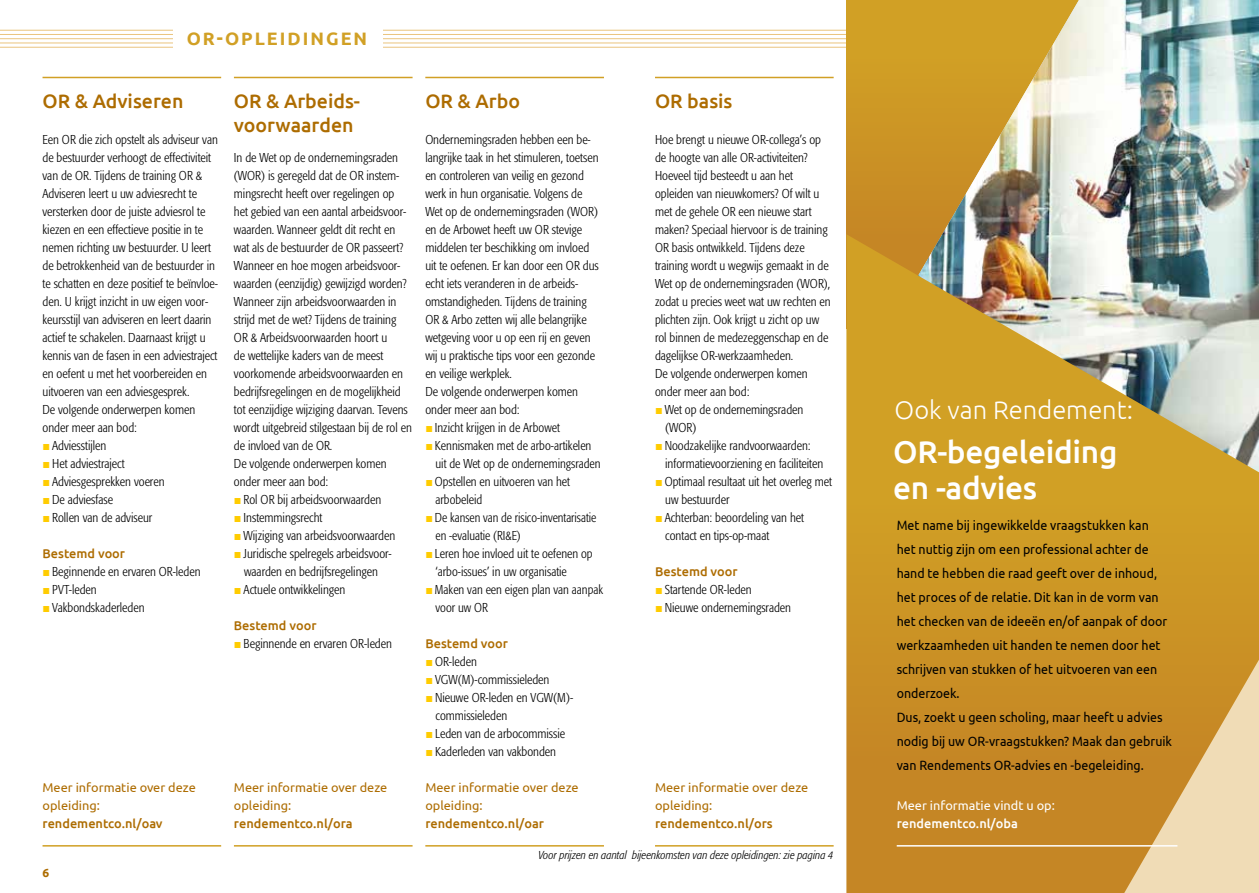
<style>
.page{position:relative;width:1259px;height:893px;background:#fff}
.page>*{position:absolute;margin:0;border:0;box-sizing:border-box;transform-origin:0 0}
.t1{font:500 31.5px/36px "Ubuntu";letter-spacing:-.01em;color:#fff}
.t2{font:300 25.5px "Ubuntu";color:#fff}
.t3{font:500 19.5px/24px "Ubuntu";color:#ad6c00}
.t4{font:700 18px "Ubuntu";letter-spacing:.11em;color:#d1a025}
.t5{font:13.5px/24px "Ubuntu";color:#000;scale:.92 1}
.t6{font:300 condensed 12.75px/18px "Formata";color:#000}
.t7{font:12.75px/18px "Ubuntu";color:#ad6c00}
.t8{font:500 12.75px "Ubuntu";color:#ad6c00}
.t9{font:12.75px "Ubuntu";color:#fff}
.t10{font:500 12.75px "Ubuntu";color:#fff}
.t11{font:700 12px "Ubuntu";color:#ad6c00}
.t12{font:italic 300 condensed 11.4px "Formata";color:#000}
.s1{font-family:"Arial GEO";font-weight:400;font-stretch:normal;color:#fc0}
</style>
<div class="page">
<hr style="left:0;top:30px;width:1259px;height:1px;background:#eac47d">
<hr style="left:0;top:34px;width:1259px;height:1px;background:#eac47d">
<hr style="left:0;top:38px;width:1259px;height:1px;background:#eac47d">
<hr style="left:0;top:43px;width:1259px;height:1px;background:#eac47d">
<hr style="left:0;top:47px;width:1259px;height:1px;background:#eac47d">
<div style="left:173px;top:21px;width:210px;height:35px;background:#fff"></div>
<hr style="left:43px;top:77px;width:178px;height:1px;background:#d1a025">
<hr style="left:43px;top:845px;width:178px;height:2px;background:#d1a025">
<hr style="left:655px;top:77px;width:178px;height:1px;background:#d1a025">
<hr style="left:655px;top:845px;width:178px;height:2px;background:#d1a025">
<hr style="left:234px;top:77px;width:178px;height:1px;background:#d1a025">
<hr style="left:234px;top:845px;width:178px;height:2px;background:#d1a025">
<hr style="left:425px;top:77px;width:179px;height:1px;background:#d1a025">
<hr style="left:425px;top:845px;width:179px;height:2px;background:#d1a025">
<svg style="left:846px;top:0;width:11px;height:234px;background:#cc9625"></svg>
<img style="left:862px;top:0;width:397px;height:234px">
<svg style="left:846px;top:234px;width:413px;height:659px;background:#c99f46"></svg>
<hr style="left:896px;top:845px;width:281px;height:2px;background:#fff">
<h3 class="t4" style="left:187px;top:28px;width:182px">OR-OPLEIDINGEN</h3>
<h3 class="t3" style="left:43px;top:88px;width:142px">OR &amp; Adviseren</h3>
<p class="t6" style="left:43px;top:131px;width:177px">Een OR die zich opstelt als adviseur van de bestuurder verhoogt de effectiviteit van de OR. Tijdens de training OR &amp; Adviseren leert u uw adviesrecht te versterken door de juiste adviesrol te kiezen en een effectieve positie in te nemen richting uw bestuurder. U leert de betrokkenheid van de bestuurder in te schatten en deze positief te beïnvloe&shy;den. U krijgt inzicht in uw eigen voor&shy;keursstijl van adviseren en leert daarin actief te schakelen. Daarnaast krijgt u kennis van de fasen in een adviestraject en oefent u met het voorbereiden en uitvoeren van een adviesgesprek.<br>De volgende onderwerpen komen onder meer aan bod:</p>
<p class="t6" style="left:43px;top:437px;width:65px"><span class="s1">■</span> Adviesstijlen</p>
<p class="t6" style="left:43px;top:455px;width:84px"><span class="s1">■</span> Het adviestraject</p>
<p class="t6" style="left:43px;top:473px;width:124px"><span class="s1">■</span> Adviesgesprekken voeren</p>
<p class="t6" style="left:43px;top:491px;width:72px"><span class="s1">■</span> De adviesfase</p>
<p class="t6" style="left:43px;top:509px;width:111px"><span class="s1">■</span> Rollen van de adviseur</p>
<p class="t8" style="left:43px;top:545px;width:84px">Bestemd voor</p>
<p class="t6" style="left:43px;top:563px;width:160px"><span class="s1">■</span> Beginnende en ervaren OR-leden</p>
<p class="t6" style="left:43px;top:581px;width:56px"><span class="s1">■</span> PVT-leden</p>
<p class="t6" style="left:43px;top:599px;width:103px"><span class="s1">■</span> Vakbondskaderleden</p>
<p class="t7" style="left:43px;top:778px;width:155px">Meer informatie over deze opleiding:</p>
<p class="t8" style="left:43px;top:815px;width:122px">rendementco.nl/oav</p>
<p class="t11" style="left:43px;top:865px;width:8px">6</p>
<h3 class="t3" style="left:234px;top:88px;width:128px">OR &amp; Arbeids&shy;voorwaarden</h3>
<p class="t6" style="left:234px;top:149px;width:179px">In de Wet op de ondernemingsraden (WOR) is geregeld dat de OR instem&shy;mingsrecht heeft over regelingen op<br>het gebied van een aantal arbeidsvoor&shy;waarden. Wanneer geldt dit recht en wat als de bestuurder de OR passeert?<br>Wanneer en hoe mogen arbeidsvoor&shy;waarden (eenzijdig) gewijzigd worden?<br>Wanneer zijn arbeidsvoorwaarden in strijd met de wet? Tijdens de training OR &amp; Arbeidsvoorwaarden hoort u<br>de wettelijke kaders van de meest voorkomende arbeidsvoorwaarden en bedrijfsregelingen en de mogelijkheid tot eenzijdige wijziging daarvan. Tevens wordt uitgebreid stilgestaan bij de rol en de invloed van de OR.<br>De volgende onderwerpen komen onder meer aan bod:</p>
<p class="t6" style="left:234px;top:491px;width:149px"><span class="s1">■</span> Rol OR bij arbeidsvoorwaarden</p>
<p class="t6" style="left:234px;top:509px;width:90px"><span class="s1">■</span> Instemmingsrecht</p>
<p class="t6" style="left:234px;top:527px;width:163px"><span class="s1">■</span> Wijziging van arbeidsvoorwaarden</p>
<p class="t6" style="left:234px;top:545px;width:159px;text-align:center"><span class="s1">■</span> Juridische spelregels arbeidsvoor&shy;waarden en bedrijfsregelingen</p>
<p class="t6" style="left:234px;top:581px;width:113px"><span class="s1">■</span> Actuele ontwikkelingen</p>
<p class="t8" style="left:234px;top:617px;width:84px">Bestemd voor</p>
<p class="t6" style="left:234px;top:635px;width:160px"><span class="s1">■</span> Beginnende en ervaren OR-leden</p>
<p class="t7" style="left:234px;top:778px;width:155px">Meer informatie over deze opleiding:</p>
<p class="t8" style="left:234px;top:815px;width:120px">rendementco.nl/ora</p>
<h3 class="t3" style="left:425px;top:88px;width:96px">OR &amp; Arbo</h3>
<p class="t6" style="left:425px;top:131px;width:175px">Ondernemingsraden hebben een be&shy;langrijke taak in het stimuleren, toetsen en controleren van veilig en gezond werk in hun organisatie. Volgens de Wet op de ondernemingsraden (WOR) en de Arbowet heeft uw OR stevige middelen ter beschikking om invloed uit te oefenen. Er kan door een OR dus echt iets veranderen in de arbeids&shy;omstandigheden. Tijdens de training OR &amp; Arbo zetten wij alle belangrijke wetgeving voor u op een rij en geven wij u praktische tips voor een gezonde en veilige werkplek.<br>De volgende onderwerpen komen onder meer aan bod:</p>
<p class="t6" style="left:425px;top:419px;width:136px"><span class="s1">■</span> Inzicht krijgen in de Arbowet</p>
<p class="t6" style="left:435px;top:437px;width:167px;text-indent:-10px"><span class="s1">■</span> Kennismaken met de arbo-artikelen uit de Wet op de ondernemingsraden</p>
<p class="t6" style="left:435px;top:473px;width:136px;text-indent:-10px"><span class="s1">■</span>Opstellen en uitvoeren van het arbobeleid</p>
<p class="t6" style="left:435px;top:509px;width:162px;text-indent:-10px"><span class="s1">■</span> De kansen van de risico-inventarisatie en -evaluatie (RI&amp;E)</p>
<p class="t6" style="left:435px;top:545px;width:159px;text-indent:-10px"><span class="s1">■</span> Leren hoe invloed uit te oefenen op ‘arbo-issues’ in uw organisatie</p>
<p class="t6" style="left:435px;top:581px;width:169px;text-indent:-10px"><span class="s1">■</span>Maken van een eigen plan van aanpak voor uw OR</p>
<p class="t8" style="left:425px;top:635px;width:84px">Bestemd voor</p>
<p class="t6" style="left:425px;top:653px;width:53px"><span class="s1">■</span>OR-leden</p>
<p class="t6" style="left:425px;top:671px;width:126px"><span class="s1">■</span> VGW(M)-commissieleden</p>
<p class="t6" style="left:435px;top:689px;width:139px;text-indent:-10px"><span class="s1">■</span> Nieuwe OR-leden en VGW(M)- commissieleden</p>
<p class="t6" style="left:425px;top:725px;width:141px"><span class="s1">■</span> Leden van de arbocommissie</p>
<p class="t6" style="left:425px;top:743px;width:132px"><span class="s1">■</span> Kaderleden van vakbonden</p>
<p class="t7" style="left:425px;top:778px;width:155px">Meer informatie over deze opleiding:</p>
<p class="t8" style="left:425px;top:815px;width:120px">rendementco.nl/oar</p>
<h3 class="t3" style="left:655px;top:88px;width:79px">OR basis</h3>
<p class="t6" style="left:655px;top:131px;width:177px">Hoe brengt u nieuwe OR-collega’s op de hoogte van alle OR-activiteiten?<br>Hoeveel tijd besteedt u aan het opleiden van nieuwkomers? Of wilt u met de gehele OR een nieuwe start maken? Speciaal hiervoor is de training OR basis ontwikkeld. Tijdens deze training wordt u wegwijs gemaakt in de Wet op de ondernemingsraden (WOR), zodat u precies weet wat uw rechten en plichten zijn. Ook krijgt u zicht op uw rol binnen de medezeggenschap en de dagelijkse OR-werkzaamheden.<br>De volgende onderwerpen komen onder meer aan bod:</p>
<p class="t6" style="left:665px;top:401px;width:140px;text-indent:-10px"><span class="s1">■</span> Wet op de ondernemingsraden (WOR)</p>
<p class="t6" style="left:665px;top:437px;width:160px;text-indent:-10px"><span class="s1">■</span> Noodzakelijke randvoorwaarden: informatievoorziening en faciliteiten</p>
<p class="t6" style="left:665px;top:473px;width:168px;text-indent:-10px"><span class="s1">■</span> Optimaal resultaat uit het overleg met uw bestuurder</p>
<p class="t6" style="left:665px;top:509px;width:140px;text-indent:-10px"><span class="s1">■</span> Achterban: beoordeling van het contact en tips-op-maat</p>
<p class="t8" style="left:655px;top:563px;width:84px">Bestemd voor</p>
<p class="t6" style="left:655px;top:581px;width:98px"><span class="s1">■</span> Startende OR-leden</p>
<p class="t6" style="left:655px;top:599px;width:138px"><span class="s1">■</span> Nieuwe ondernemingsraden</p>
<p class="t7" style="left:655px;top:778px;width:155px">Meer informatie over deze opleiding:</p>
<p class="t8" style="left:655px;top:815px;width:119px">rendementco.nl/ors</p>
<p class="t12" style="left:538px;top:848px;width:296px">Voor prijzen en aantal bijeenkomsten van deze opleidingen: zie pagina 4</p>
<h2 class="t2" style="left:894px;top:395px;width:240px">Ook van Rendement:</h2>
<h1 class="t1" style="left:893px;top:433px;width:226px">OR-begeleiding en -advies</h1>
<p class="t5" style="left:896px;top:513px;width:301px">Met name bij ingewikkelde vraagstukken kan<br>het nuttig zijn om een professional achter de hand te hebben die raad geeft over de inhoud, het proces of de relatie. Dit kan in de vorm van het checken van de ideeën en/of aanpak of door werkzaamheden uit handen te nemen door het schrijven van stukken of het uitvoeren van een onderzoek.<br>Dus, zoekt u geen scholing, maar heeft u advies nodig bij uw OR-vraagstukken? Maak dan gebruik van Rendements OR-advies en -begeleiding.</p>
<p class="t9" style="left:896px;top:798px;width:160px">Meer informatie vindt u op:</p>
<p class="t10" style="left:896px;top:815px;width:123px">rendementco.nl/oba</p>
</div>
